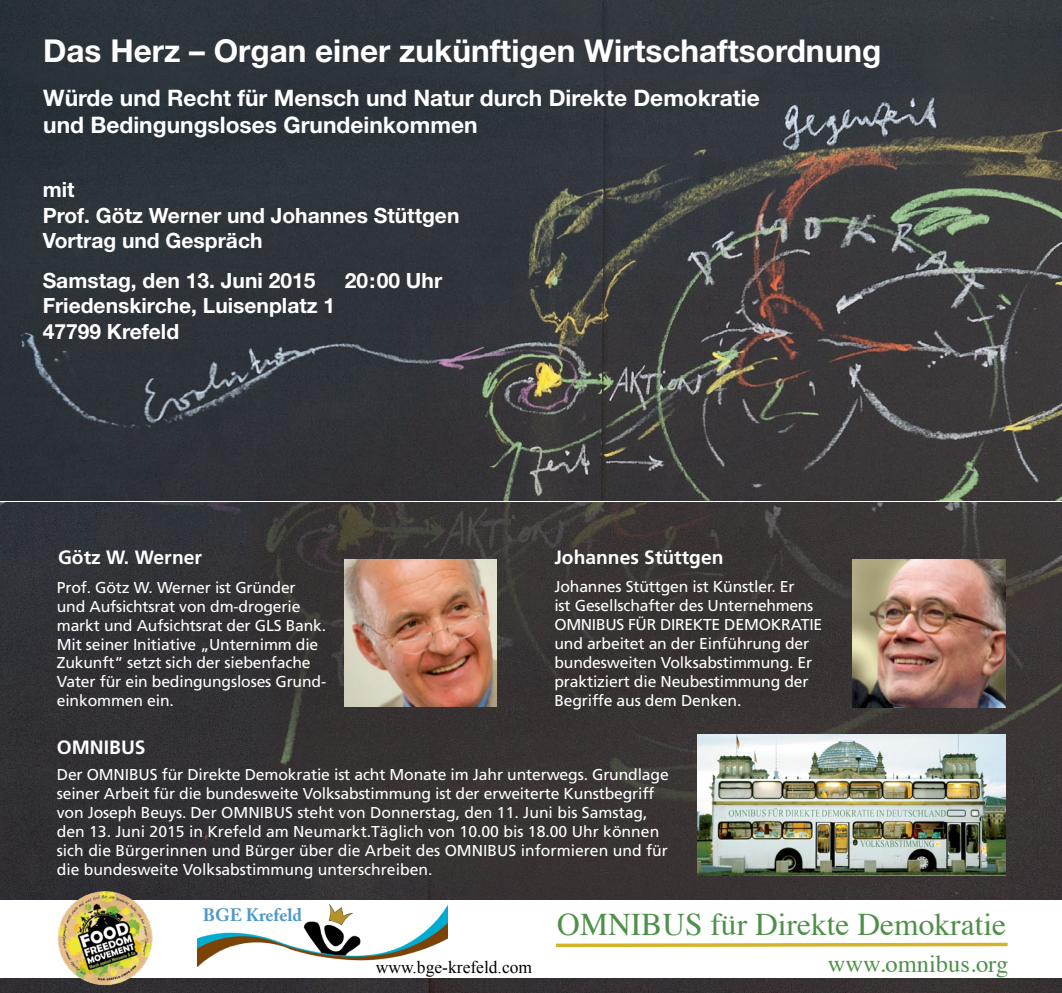
<style>
.page{position:relative;width:1062px;height:993px;background:#fff}
.page>*{position:absolute;margin:0;border:0;box-sizing:border-box;transform-origin:0 0}
.t1{font:700 31.5px "Helvetica Neue";color:#fff}
.t2{font:31.5px "Times";color:#4d9048}
.t3{font:24.5px "Times";color:#4d9048}
.t4{font:700 22.75px/27.3px "Helvetica Neue";color:#fff}
.t5{font:700 21px/25.2px "Helvetica Neue";color:#fff}
.t6{font:700 19.25px "Frutiger";color:#fff}
.t7{font:700 17.85px "Adobe Caslon Pro";color:#4e98cb}
.t8{font:17.5px "Times New Roman";color:#000}
.t9{font:15.75px/18.9px "Frutiger";letter-spacing:-.01em;color:#fff}
</style>
<div class="page">
<img style="left:0;top:0;width:1062px;height:500px">
<img style="left:0;top:502px;width:1062px;height:490px">
<img style="left:697px;top:734px;width:308px;height:141px">
<img style="left:345px;top:559px;width:151px;height:146px">
<img style="left:852px;top:559px;width:153px;height:148px">
<div style="left:0;top:900px;width:1062px;height:77px;background:#fff"></div>
<img style="left:197px;top:904px;width:250px;height:62px">
<svg style="left:556px;top:942px;width:452px;height:6px"></svg>
<img style="left:55px;top:888px;width:100px;height:99px">
<h1 class="t1" style="left:43px;top:31px;width:839px">Das Herz – Organ einer zukünftigen Wirtschaftsordnung</h1>
<h3 class="t4" style="left:43px;top:84px;width:718px">Würde und Recht für Mensch und Natur durch Direkte Demokratie und Bedingungsloses Grundeinkommen</h3>
<h3 class="t5" style="left:43px;top:177px;width:418px">mit<br>Prof. Götz Werner und Johannes Stüttgen<br>Vortrag und Gespräch</h3>
<h3 class="t5" style="left:43px;top:267px;width:274px">Samstag, den 13. Juni 2015</h3>
<h3 class="t5" style="left:345px;top:267px;width:99px">20:00 Uhr</h3>
<h3 class="t5" style="left:43px;top:293px;width:294px">Friedenskirche, Luisenplatz 1<br>47799 Krefeld</h3>
<p class="t6" style="left:58px;top:546px;width:146px">Götz W. Werner</p>
<p class="t9" style="left:57px;top:577px;width:271px">Prof. Götz W. Werner ist Gründer und Aufsichtsrat von dm-drogerie markt und Aufsichtsrat der GLS Bank.<br>Mit seiner Initiative „Unternimm die<br>Zukunft“ setzt sich der siebenfache<br>Vater für ein bedingungsloses Grund&shy;einkommen ein.</p>
<p class="t6" style="left:57px;top:735px;width:90px">OMNIBUS</p>
<p class="t6" style="left:554px;top:546px;width:170px">Johannes Stüttgen</p>
<p class="t9" style="left:554px;top:577px;width:269px">Johannes Stüttgen ist Künstler. Er<br>ist Gesellschafter des Unternehmens OMNIBUS FÜR DIREKTE DEMOKRATIE und arbeitet an der Einführung der bundesweiten Volksabstimmung. Er praktiziert die Neubestimmung der Begriffe aus dem Denken.</p>
<p class="t9" style="left:57px;top:765px;width:613px">Der OMNIBUS für Direkte Demokratie ist acht Monate im Jahr unterwegs. Grundlage seiner Arbeit für die bundesweite Volksabstimmung ist der erweiterte Kunstbegriff von Joseph Beuys. Der OMNIBUS steht von Donnerstag, den 11. Juni bis Samstag, den 13. Juni 2015 in Krefeld am Neumarkt.Täglich von 10.00 bis 18.00 Uhr können sich die Bürgerinnen und Bürger über die Arbeit des OMNIBUS informieren und für die bundesweite Volksabstimmung unterschreiben.</p>
<p class="t7" style="left:203px;top:904px;width:101px">BGE Krefeld</p>
<p class="t8" style="left:376px;top:954px;width:158px">www.bge-krefeld.com</p>
<h1 class="t2" style="left:557px;top:894px;width:450px">OMNIBUS für Direkte Demokratie</h1>
<h2 class="t3" style="left:828px;top:940px;width:182px">www.omnibus.org</h2>
</div>
